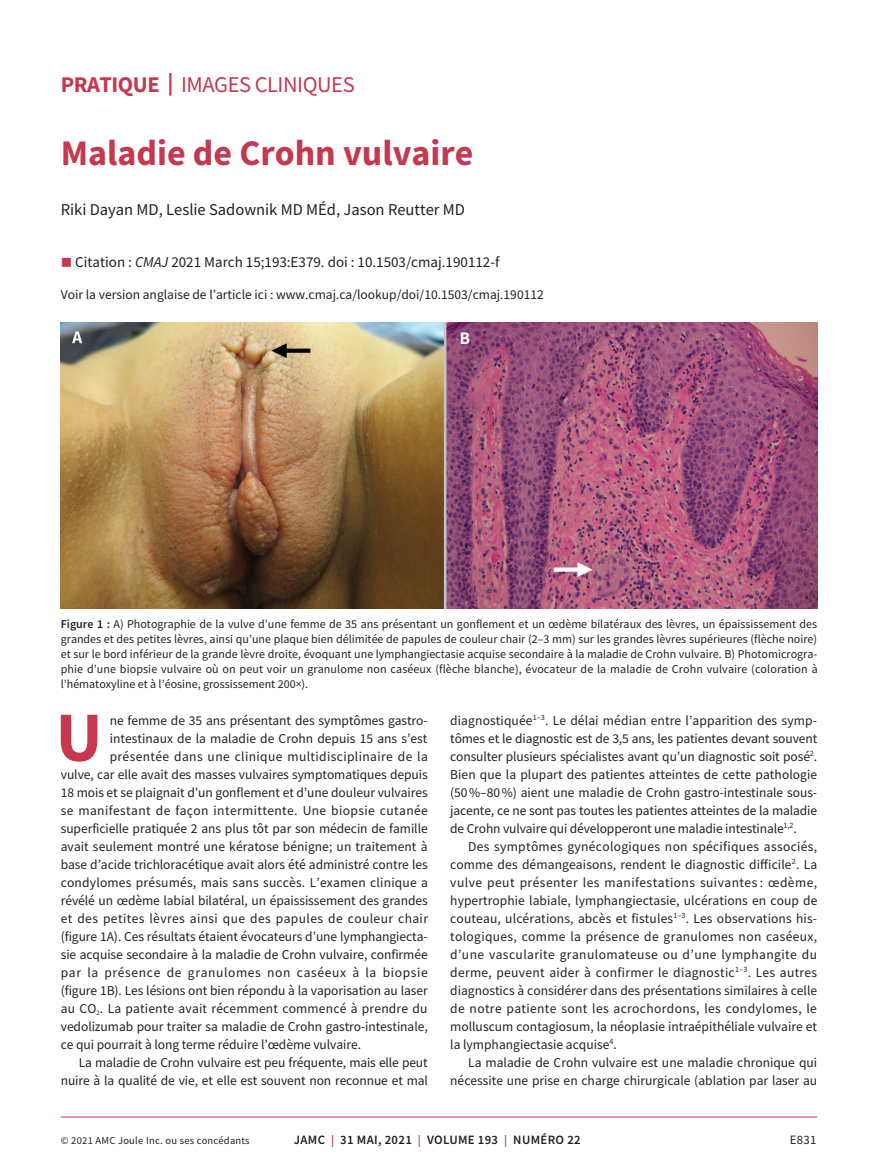
<style>
.page{position:relative;width:878px;height:1175px;background:#fff}
.page>*{position:absolute;margin:0;border:0;box-sizing:border-box;transform-origin:0 0}
.t1{font:700 70.65px "Source Sans Pro";color:#c5384e}
.t2{font:700 36px "Source Sans Pro";color:#c5384e}
.t3{font:22.5px "Source Sans Pro";letter-spacing:-.02em;color:#c5384e}
.t4{font:16.5px "Source Sans Pro";color:#231f20}
.t5{font:15px "Source Sans Pro";color:#231f20}
.t6{font:13.5px/18px "Source Sans Pro";letter-spacing:-.005em;color:#231f20;text-align:justify}
.t7{font:13.5px "Source Sans Pro";letter-spacing:.03em;color:#231f20}
.t8{font:13.5px "Source Sans Pro";letter-spacing:.015em;color:#231f20}
.t9{font:13.5px "Source Sans Pro";letter-spacing:.045em;color:#231f20}
.t10{font:600 12.75px "Source Sans Pro";letter-spacing:.025em;color:#231f20}
.t11{font:12.75px "Source Sans Pro";color:#231f20}
.t12{font:12px/15px "Source Sans Pro";color:#231f20;text-align:justify}
.t13{font:10.5px "Source Sans Pro";letter-spacing:.025em;color:#231f20}
.s1{font-weight:700}
.s2{color:#c5384e}
.s3{font-style:italic}
.s4{font-weight:600}
.s5{font-size:12px;color:#c5384e}
</style>
<div class="page">
<hr style="left:61px;top:1116px;width:756px;height:1px;background:#c5384e">
<img style="left:61px;top:322px;width:756px;height:286px">
<h3 class="t3" style="left:61px;top:70px;width:295px"><span class="s1">PRATIQUE |</span> IMAGES CLINIQUES</h3>
<h2 class="t2" style="left:61px;top:129px;width:414px">Maladie de Crohn vulvaire</h2>
<p class="t4" style="left:61px;top:199px;width:406px">Riki Dayan MD, Leslie Sadownik MD MÉd, Jason Reutter MD</p>
<p class="t5" style="left:61px;top:252px;width:440px"><span class="s2">■</span> Citation : <span class="s3">CMAJ</span> 2021 March 15;193:E379. doi : 10.1503/cmaj.190112-f</p>
<p class="t6" style="left:61px;top:285px;width:484px">Voir la version anglaise de l’article ici : www.cmaj.ca/lookup/doi/10.1503/cmaj.190112</p>
<p class="t12" style="left:61px;top:616px;width:758px"><span class="s4">Figure 1 :</span> A) Photographie de la vulve d’une femme de 35 ans présentant un gonflement et un œdème bilatéraux des lèvres, un épaississement des grandes et des petites lèvres, ainsi qu’une plaque bien délimitée de papules de couleur chair (2–3 mm) sur les grandes lèvres supérieures (flèche noire) et sur le bord inférieur de la grande lèvre droite, évoquant une lymphangiectasie acquise secondaire à la maladie de Crohn vulvaire. B) Photomicrogra&shy;phie d’une biopsie vulvaire où on peut voir un granulome non caséeux (flèche blanche), évocateur de la maladie de Crohn vulvaire (coloration à l’hématoxyline et à l’éosine, grossissement 200×).</p>
<h1 class="t1" style="left:56px;top:689px;width:48px">U</h1>
<p class="t6" style="left:110px;top:711px;width:319px">ne femme de 35 ans présentant des symptômes gastro-</p>
<p class="t6" style="left:110px;top:729px;width:319px">intestinaux de la maladie de Crohn depuis 15 ans s’est</p>
<p class="t7" style="left:110px;top:747px;width:320px">présentée dans une clinique multidisciplinaire de la</p>
<p class="t6" style="left:61px;top:765px;width:368px">vulve, car elle avait des masses vulvaires symptomatiques depuis</p>
<p class="t6" style="left:61px;top:783px;width:368px">18 mois et se plaignait d’un gonflement et d’une douleur vulvaires</p>
<p class="t7" style="left:61px;top:801px;width:368px">se manifestant de façon intermittente. Une biopsie cutanée</p>
<p class="t6" style="left:61px;top:819px;width:368px">superficielle pratiquée 2 ans plus tôt par son médecin de famille</p>
<p class="t6" style="left:61px;top:837px;width:368px">avait seulement montré une kératose bénigne; un traitement à</p>
<p class="t6" style="left:61px;top:855px;width:368px">base d’acide trichloracétique avait alors été administré contre les</p>
<p class="t8" style="left:61px;top:873px;width:369px">condylomes présumés, mais sans succès. L’examen clinique a</p>
<p class="t6" style="left:61px;top:891px;width:368px">révélé un œdème labial bilatéral, un épaississement des grandes</p>
<p class="t7" style="left:61px;top:909px;width:369px">et des petites lèvres ainsi que des papules de couleur chair</p>
<p class="t6" style="left:61px;top:927px;width:368px">(figure 1A). Ces résultats étaient évocateurs d’une lymphangiecta-</p>
<p class="t6" style="left:61px;top:945px;width:368px">sie acquise secondaire à la maladie de Crohn vulvaire, confirmée</p>
<p class="t9" style="left:61px;top:963px;width:368px">par la présence de granulomes non caséeux à la biopsie</p>
<p class="t6" style="left:61px;top:981px;width:368px">(figure 1B). Les lésions ont bien répondu à la vaporisation au laser</p>
<p class="t6" style="left:61px;top:999px;width:368px">au CO<sub>2</sub>. La patiente avait récemment commencé à prendre du</p>
<p class="t6" style="left:61px;top:1017px;width:368px">vedolizumab pour traiter sa maladie de Crohn gastro-intestinale,</p>
<p class="t6" style="left:61px;top:1035px;width:302px">ce qui pourrait à long terme réduire l’œdème vulvaire.</p>
<p class="t6" style="left:79px;top:1053px;width:350px">La maladie de Crohn vulvaire est peu fréquente, mais elle peut</p>
<p class="t6" style="left:61px;top:1071px;width:368px">nuire à la qualité de vie, et elle est souvent non reconnue et mal</p>
<p class="t6" style="left:450px;top:711px;width:368px">diagnostiquée<sup>1–3</sup>. Le délai médian entre l’apparition des symp&shy;tômes et le diagnostic est de 3,5 ans, les patientes devant souvent consulter plusieurs spécialistes avant qu’un diagnostic soit posé<sup>2</sup>.<br>Bien que la plupart des patientes atteintes de cette pathologie (50%–80%) aient une maladie de Crohn gastro-intestinale sous&shy;jacente, ce ne sont pas toutes les patientes atteintes de la maladie de Crohn vulvaire qui développeront une maladie intestinale<sup>1,2</sup>.</p>
<p class="t6" style="left:450px;top:837px;width:368px;text-indent:18px">Des symptômes gynécologiques non spécifiques associés, comme des démangeaisons, rendent le diagnostic difficile<sup>2</sup>. La vulve peut présenter les manifestations suivantes : œdème, hypertrophie labiale, lymphangiectasie, ulcérations en coup de couteau, ulcérations, abcès et fistules<sup>1–3</sup>. Les observations his&shy;tologiques, comme la présence de granulomes non caséeux, d’une vascularite granulomateuse ou d’une lymphangite du derme, peuvent aider à confirmer le diagnostic<sup>1–3</sup>. Les autres diagnostics à considérer dans des présentations similaires à celle de notre patiente sont les acrochordons, les condylomes, le molluscum contagiosum, la néoplasie intraépithéliale vulvaire et la lymphangiectasie acquise<sup>4</sup>.</p>
<p class="t6" style="left:450px;top:1053px;width:368px;text-align:right">La maladie de Crohn vulvaire est une maladie chronique qui nécessite une prise en charge chirurgicale (ablation par laser au</p>
<p class="t13" style="left:61px;top:1134px;width:190px">© 2021 AMC Joule Inc. ou ses concédants</p>
<p class="t10" style="left:294px;top:1131px;width:288px">JAMC <span class="s5">|</span> 31 MAI, 2021 <span class="s5">|</span> VOLUME 193 <span class="s5">|</span> NUMÉRO 22</p>
<p class="t11" style="left:789px;top:1132px;width:28px">E831</p>
</div>
